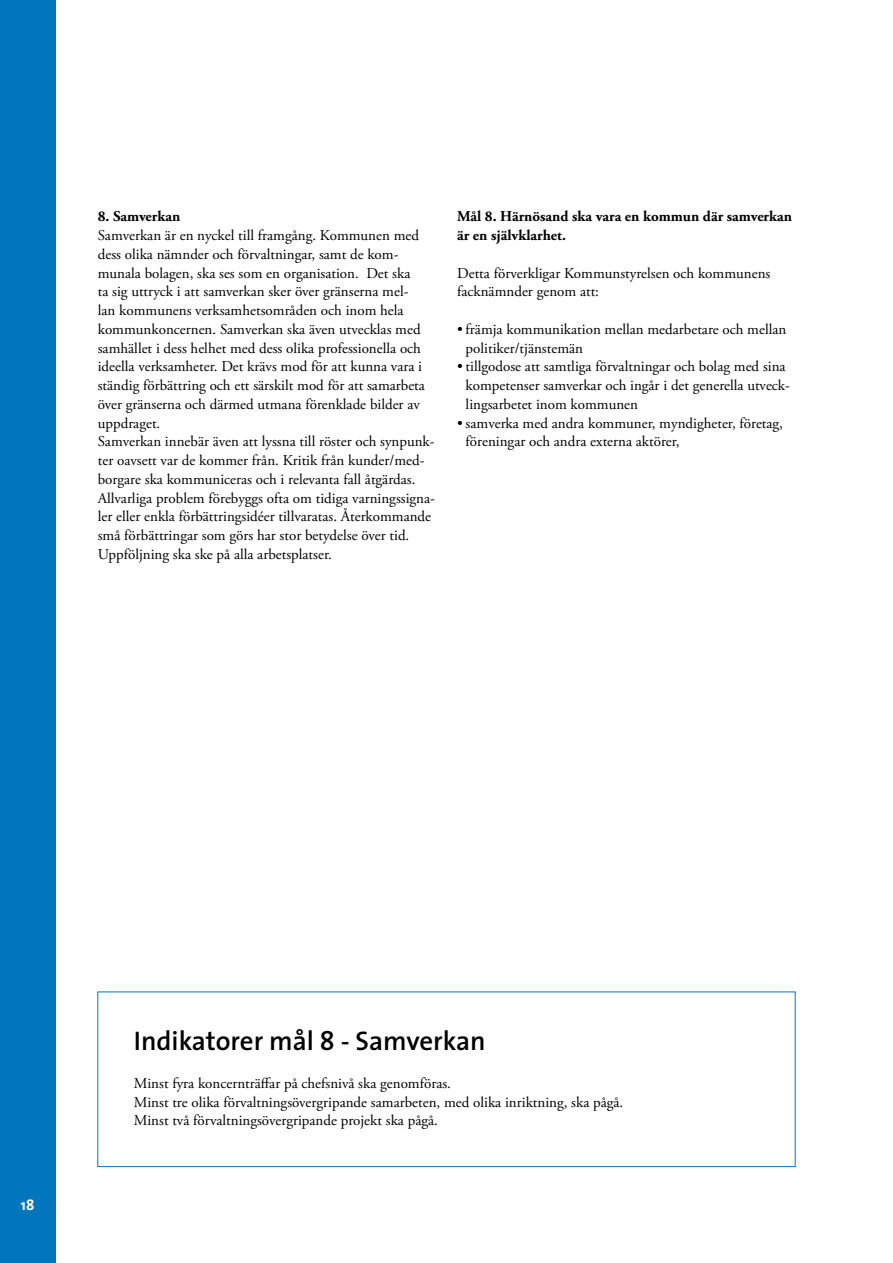
<style>
.page{position:relative;width:893px;height:1263px;background:#fff}
.page>*{position:absolute;margin:0;border:0;box-sizing:border-box;transform-origin:0 0}
.t1{font:600 27px "The Sans";color:#000}
.t2{font:15px/18.8px "Adobe Garamond Pro";color:#000}
.t3{font:700 15px/18.8px "Adobe Garamond Pro";color:#000}
.t4{font:700 15px "The Sans";color:#fff}
</style>
<div class="page">
<div style="left:0;top:0;width:55px;height:1263px;background:#0076bd"></div>
<div style="left:97px;top:991px;width:698px;height:176px;border:1px solid #0076bd"></div>
<p class="t3" style="left:98px;top:207px;width:84px">8. Samverkan</p>
<p class="t2" style="left:98px;top:227px;width:339px">Samverkan är en nyckel till framgång. Kommunen med dess olika nämnder och förvaltningar, samt de kom&shy;munala bolagen, ska ses som en organisation. Det ska<br>ta sig uttryck i att samverkan sker över gränserna mel-<br>lan kommunens verksamhetsområden och inom hela kommunkoncernen. Samverkan ska även utvecklas med samhället i dess helhet med dess olika professionella och ideella verksamheter. Det krävs mod för att kunna vara i ständig förbättring och ett särskilt mod för att samarbeta över gränserna och därmed utmana förenklade bilder av uppdraget.<br>Samverkan innebär även att lyssna till röster och synpunk&shy;ter oavsett var de kommer från. Kritik från kunder/med&shy;borgare ska kommuniceras och i relevanta fall åtgärdas.<br>Allvarliga problem förebyggs ofta om tidiga varningssigna&shy;ler eller enkla förbättringsidéer tillvaratas. Återkommande små förbättringar som görs har stor betydelse över tid.<br>Uppföljning ska ske på alla arbetsplatser.</p>
<p class="t3" style="left:457px;top:207px;width:336px">Mål 8. Härnösand ska vara en kommun där samverkan är en självklarhet.</p>
<p class="t2" style="left:457px;top:264px;width:315px">Detta förverkligar Kommunstyrelsen och kommunens facknämnder genom att:</p>
<p class="t2" style="left:466px;top:320px;width:322px;text-indent:-9px">• främja kommunikation mellan medarbetare och mellan politiker/tjänstemän</p>
<p class="t2" style="left:466px;top:358px;width:326px;text-indent:-9px">• tillgodose att samtliga förvaltningar och bolag med sina kompetenser samverkar och ingår i det generella utveck&shy;lingsarbetet inom kommunen</p>
<p class="t2" style="left:466px;top:414px;width:319px;text-indent:-9px">• samverka med andra kommuner, myndigheter, företag, föreningar och andra externa aktörer,</p>
<p class="t4" style="left:21px;top:1192px;width:15px">18</p>
<h1 class="t1" style="left:134px;top:1019px;width:353px">Indikatorer mål 8 - Samverkan</h1>
<p class="t2" style="left:134px;top:1074px;width:491px">Minst fyra koncernträffar på chefsnivå ska genomföras.<br>Minst tre olika förvaltningsövergripande samarbeten, med olika inriktning, ska pågå.<br>Minst två förvaltningsövergripande projekt ska pågå.</p>
</div>
